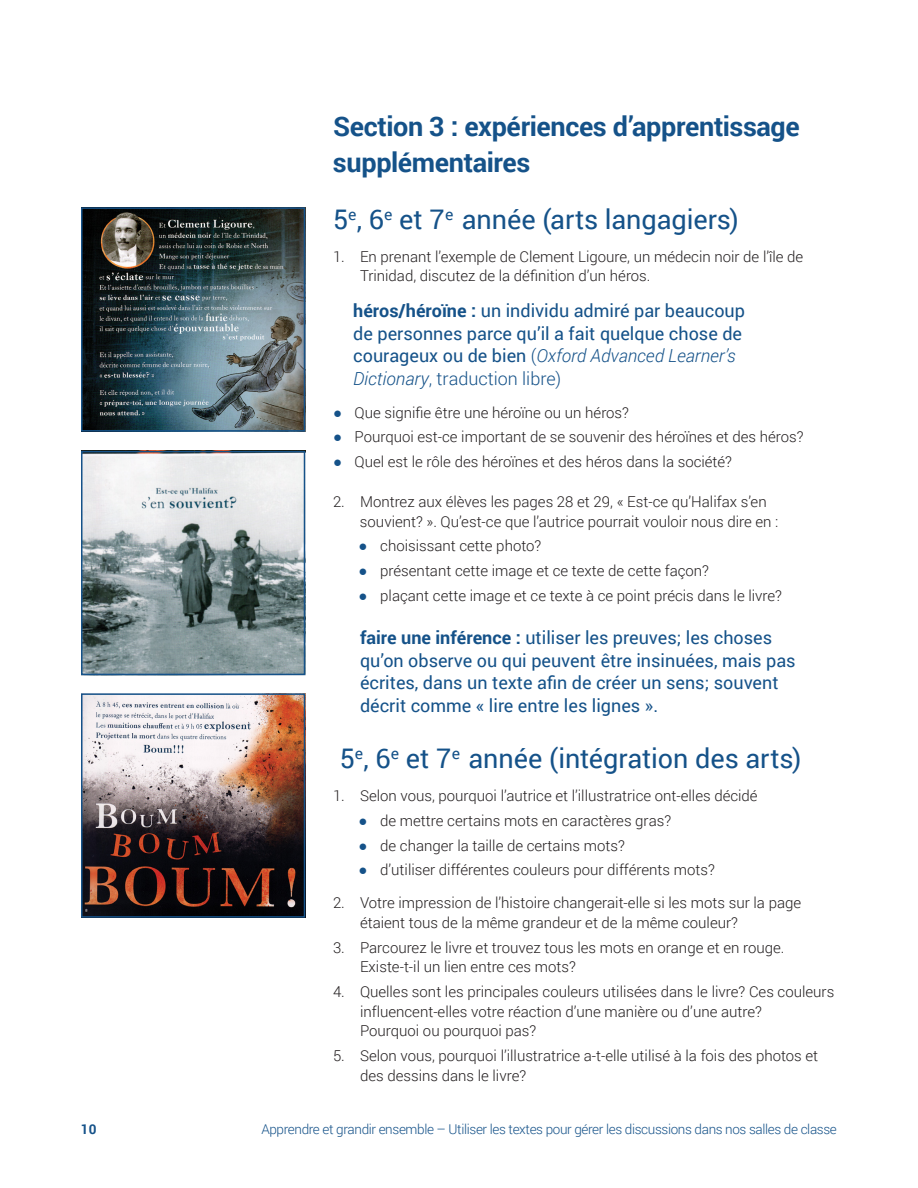
<style>
.page{position:relative;width:918px;height:1188px;background:#fff}
.page>*{position:absolute;margin:0;border:0;box-sizing:border-box;transform-origin:0 0}
.t1{font:27px "Roboto";color:#155289}
.t2{font:700 27px/36px "Roboto";letter-spacing:-.015em;color:#155289}
.t3{font:18px/22.5px "Roboto";color:#155289}
.t4{font:300 15px/19.5px "Roboto";color:#231f20}
.t5{font:300 13.5px "Roboto";letter-spacing:-.025em;color:#155289}
.t6{font:700 13.5px "Roboto";color:#155289}
.s1{font-weight:700}
.s2{font-weight:300}
.s3{font-weight:300;font-style:italic}
.s4{font-family:"Arial";font-weight:400;color:#155289}
</style>
<div class="page">
<img style="left:84px;top:210px;width:218px;height:219px">
<div style="left:81px;top:207px;width:224px;height:225px;border:2px solid #155289"></div>
<img style="left:84px;top:454px;width:218px;height:218px">
<div style="left:81px;top:451px;width:224px;height:224px;border:2px solid #155289"></div>
<img style="left:84px;top:696px;width:218px;height:219px">
<div style="left:81px;top:693px;width:224px;height:225px;border:2px solid #155289"></div>
<h1 class="t2" style="left:333px;top:108px;width:468px">Section 3 : expériences d’apprentissage supplémentaires</h1>
<h1 class="t1" style="left:333px;top:200px;width:407px">5<sup>e</sup>, 6<sup>e</sup> et 7<sup>e</sup> année (arts langagiers)</h1>
<p class="t4" style="left:360px;top:246px;width:445px;text-indent:-27px">1. En prenant l’exemple de Clement Ligoure, un médecin noir de l’île de<br>Trinidad, discutez de la définition d’un héros.</p>
<p class="t3" style="left:353px;top:299px;width:393px"><span class="s1">héros/héroïne :</span> un individu admiré par beaucoup de personnes parce qu’il a fait quelque chose de courageux ou de bien <span class="s2">(</span><span class="s3">Oxford Advanced Learner’s Dictionary</span><span class="s2">, traduction libre)</span></p>
<p class="t4" style="left:333px;top:402px;width:298px"><span class="s4">●</span> Que signifie être une héroïne ou un héros?</p>
<p class="t4" style="left:333px;top:427px;width:472px"><span class="s4">●</span> Pourquoi est-ce important de se souvenir des héroïnes et des héros?</p>
<p class="t4" style="left:333px;top:452px;width:401px"><span class="s4">●</span> Quel est le rôle des héroïnes et des héros dans la société?</p>
<p class="t4" style="left:360px;top:492px;width:420px;text-indent:-27px">2. Montrez aux élèves les pages 28 et 29, « Est-ce qu’Halifax s’en souvient? ». Qu’est-ce que l’autrice pourrait vouloir nous dire en :</p>
<p class="t4" style="left:359px;top:536px;width:184px"><span class="s4">●</span> choisissant cette photo?</p>
<p class="t4" style="left:359px;top:561px;width:352px"><span class="s4">●</span> présentant cette image et ce texte de cette façon?</p>
<p class="t4" style="left:359px;top:586px;width:425px"><span class="s4">●</span> plaçant cette image et ce texte à ce point précis dans le livre?</p>
<p class="t3" style="left:360px;top:626px;width:437px"><span class="s1">faire une inférence :</span> utiliser les preuves; les choses qu’on observe ou qui peuvent être insinuées, mais pas écrites, dans un texte afin de créer un sens; souvent décrit comme « lire entre les lignes ».</p>
<h1 class="t1" style="left:340px;top:739px;width:463px">5<sup>e</sup>, 6<sup>e</sup> et 7<sup>e</sup> année (intégration des arts)</h1>
<p class="t4" style="left:333px;top:785px;width:426px">1. Selon vous, pourquoi l’autrice et l’illustratrice ont-elles décidé</p>
<p class="t4" style="left:359px;top:810px;width:314px"><span class="s4">●</span> de mettre certains mots en caractères gras?</p>
<p class="t4" style="left:359px;top:835px;width:268px"><span class="s4">●</span> de changer la taille de certains mots?</p>
<p class="t4" style="left:359px;top:860px;width:358px"><span class="s4">●</span> d’utiliser différentes couleurs pour différents mots?</p>
<p class="t4" style="left:360px;top:893px;width:443px;text-indent:-27px">2. Votre impression de l’histoire changerait-elle si les mots sur la page étaient tous de la même grandeur et de la même couleur?</p>
<p class="t4" style="left:360px;top:937px;width:426px;text-indent:-27px">3. Parcourez le livre et trouvez tous les mots en orange et en rouge.<br>Existe-t-il un lien entre ces mots?</p>
<p class="t4" style="left:360px;top:982px;width:476px;text-indent:-27px">4. Quelles sont les principales couleurs utilisées dans le livre? Ces couleurs influencent-elles votre réaction d’une manière ou d’une autre?<br>Pourquoi ou pourquoi pas?</p>
<p class="t4" style="left:360px;top:1046px;width:460px;text-indent:-27px">5. Selon vous, pourquoi l’illustratrice a-t-elle utilisé à la fois des photos et des dessins dans le livre?</p>
<p class="t6" style="left:81px;top:1119px;width:17px">10</p>
<p class="t5" style="left:261px;top:1119px;width:577px">Apprendre et grandir ensemble – Utiliser les textes pour gérer les discussions dans nos salles de classe</p>
</div>
